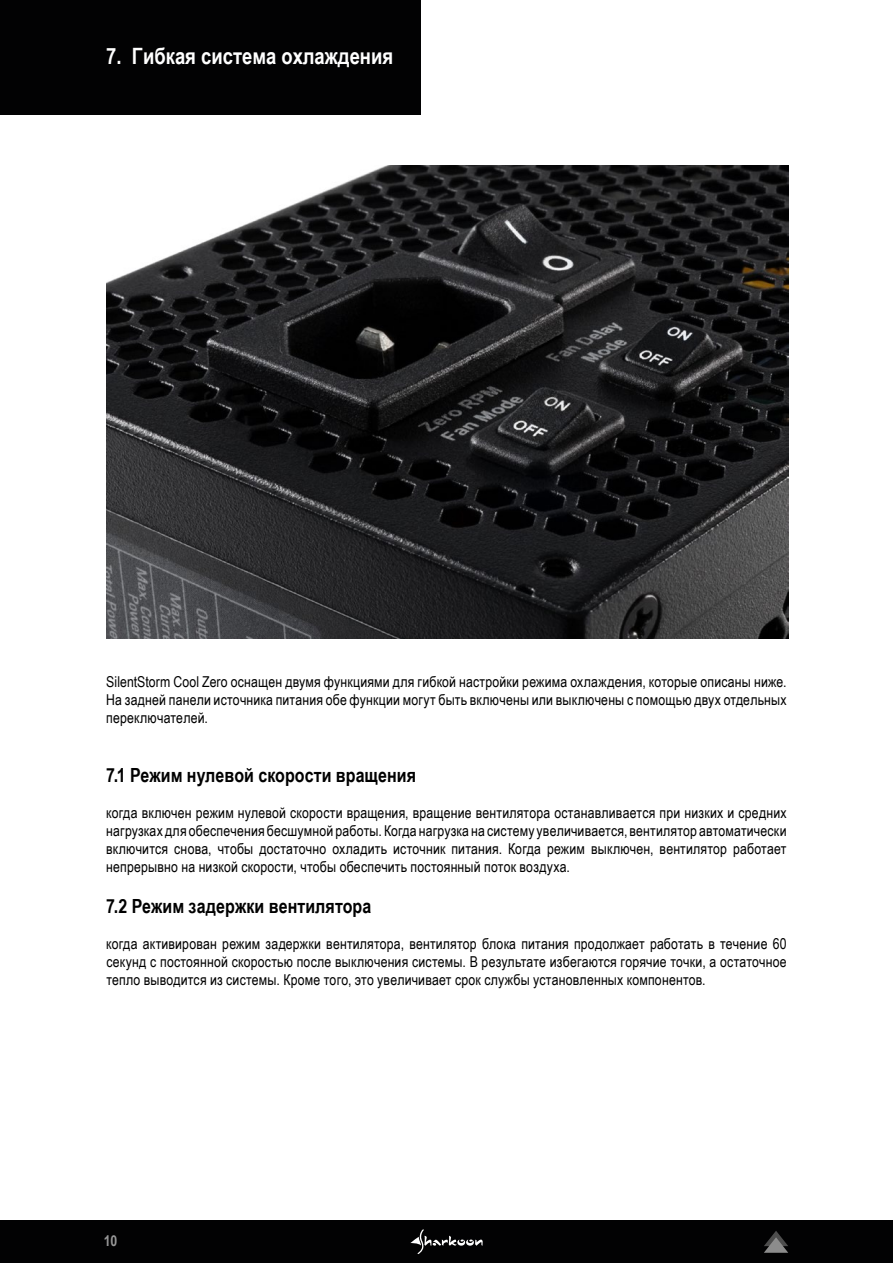
<style>
.page{position:relative;width:893px;height:1263px;background:#fff}
.page>*{position:absolute;margin:0;border:0;box-sizing:border-box;transform-origin:0 0}
.t1{font:700 22.5px "Arial Narrow";color:#fff}
.t2{font:700 19.5px "Arial Narrow";letter-spacing:.005em;color:#000}
.t3{font:15px/18px "Arial Narrow";letter-spacing:.01em;color:#000;text-align:justify}
.t4{font:700 15px "Arial Narrow";color:#d9d9d9}
</style>
<div class="page">
<div style="left:0;top:1220px;width:893px;height:43px;background:#020203"></div>
<svg style="left:410px;top:1229px;width:73px;height:25px"></svg>
<svg style="left:764px;top:1231px;width:24px;height:22px"></svg>
<div style="left:0;top:0;width:420px;height:115px;background:#020203"></div>
<img style="left:106px;top:166px;width:682px;height:472px">
<h1 class="t1" style="left:106px;top:39px;width:288px">7. Гибкая система охлаждения</h1>
<p class="t3" style="left:106px;top:672px;width:682px">SilentStorm Cool Zero оснащен двумя функциями для гибкой настройки режима охлаждения, которые описаны ниже.<br>На задней панели источника питания обе функции могут быть включены или выключены с помощью двух отдельных переключателей.</p>
<h2 class="t2" style="left:106px;top:760px;width:311px">7.1 Режим нулевой скорости вращения</h2>
<p class="t3" style="left:106px;top:803px;width:682px">когда включен режим нулевой скорости вращения, вращение вентилятора останавливается при низких и средних нагрузках для обеспечения бесшумной работы. Когда нагрузка на систему увеличивается, вентилятор автоматически включится снова, чтобы достаточно охладить источник питания. Когда режим выключен, вентилятор работает непрерывно на низкой скорости, чтобы обеспечить постоянный поток воздуха.</p>
<h2 class="t2" style="left:106px;top:892px;width:267px">7.2 Режим задержки вентилятора</h2>
<p class="t3" style="left:106px;top:934px;width:682px">когда активирован режим задержки вентилятора, вентилятор блока питания продолжает работать в течение 60 секунд с постоянной скоростью после выключения системы. В результате избегаются горячие точки, а остаточное тепло выводится из системы. Кроме того, это увеличивает срок службы установленных компонентов.</p>
<p class="t4" style="left:104px;top:1229px;width:15px">10</p>
</div>
